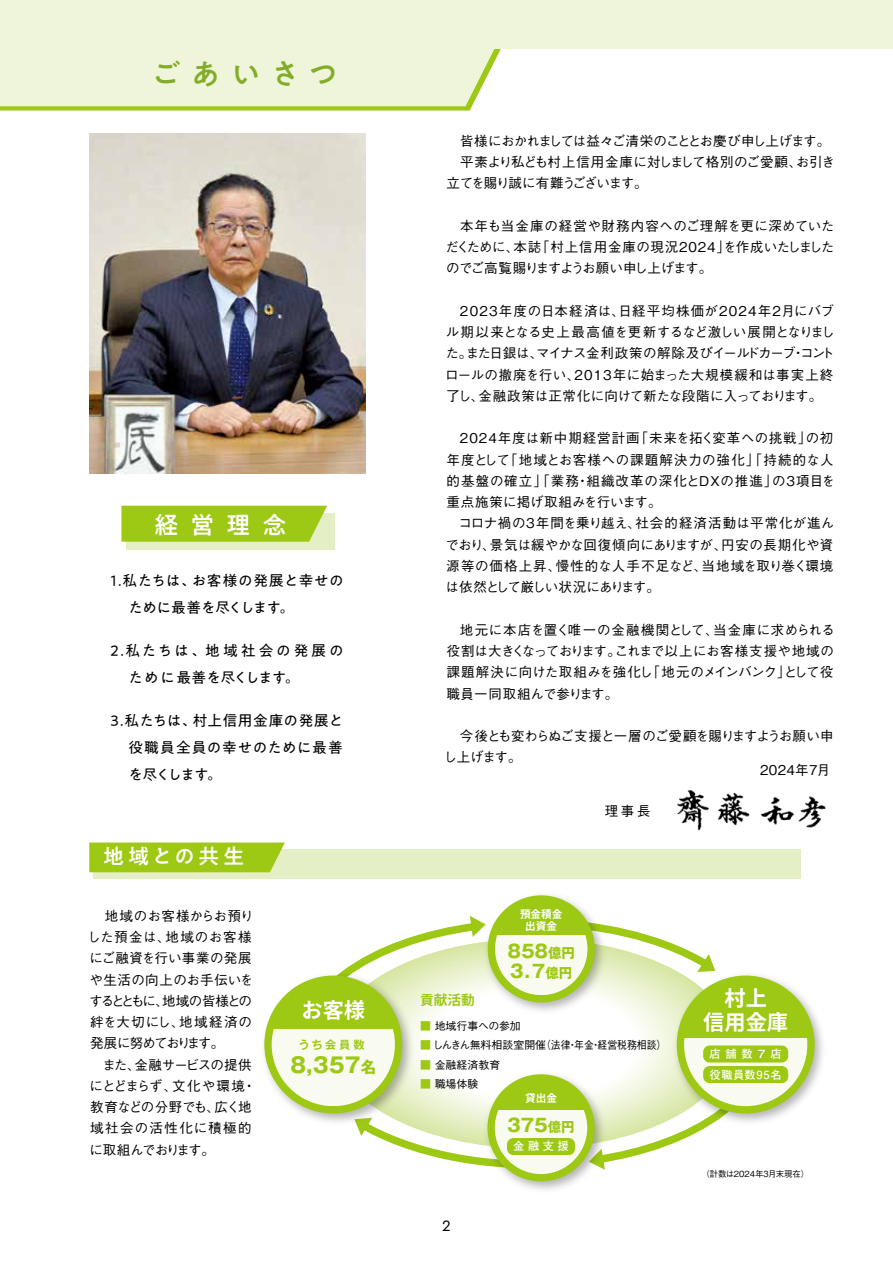
<style>
.page{position:relative;width:893px;height:1263px;background:#fff}
.page>*{position:absolute;margin:0;border:0;box-sizing:border-box;transform-origin:0 0}
.t1{font:500 30px "PA1 Gothic Std";letter-spacing:.32em;color:#83ad28}
.t2{font:500 24px "PA1 Gothic Std";color:#fff}
.t3{font:700 21.3px/23.4px "Gen Shin Gothic";color:#fff;text-align:center}
.t4{font:500 21px "PA1 Gothic Std";letter-spacing:.165em;color:#fff}
.t5{font:700 21px "Gothic MB101 Pro";color:#9dc814}
.t6{font:700 18px "Gothic MB101 Pro";letter-spacing:-.01em;color:#9dc814}
.t7{font:14.85px "Jost";color:#000}
.t8{font:14.7px/27px "PA1 Gothic Std";letter-spacing:.025em;color:#000;text-align:justify}
.t9{font:14.7px/27px "PA1 Gothic Std";color:#000}
.t10{font:14.7px/27px "PA1 Gothic Std";letter-spacing:.1em;color:#000}
.t11{font:700 13.65px "Gen Shin Gothic";color:#9dc814}
.t12{font:500 13.5px/21.3px "Gothic BBB Pro";letter-spacing:.01em;color:#000;text-align:justify}
.t13{font:500 13.5px/21.3px "Gothic BBB Pro";letter-spacing:.055em;color:#000}
.t14{font:500 13.5px/21.3px "Gothic BBB Pro";letter-spacing:-.065em;color:#000}
.t15{font:500 13.5px "Gothic BBB Pro";letter-spacing:-.055em;color:#000}
.t16{font:500 13.5px "Gothic BBB Pro";letter-spacing:-.09em;color:#000}
.t17{font:700 11.25px/20.5px "Futo Go B101 Pro";letter-spacing:.065em;color:#fff}
.t18{font:700 11.25px "Gothic MB101 Pro De";letter-spacing:.235em;color:#9dc814}
.t19{font:700 11.25px "Futo Go B101 Pro";letter-spacing:.29em;color:#fff}
.t20{font:500 10.95px "Gothic BBB Pro";color:#000}
.t21{font:700 10.65px "Gen Shin Gothic";color:#fff}
.t22{font:500 8.4px "Gothic BBB Pro";color:#000}
.s1{font-size:15.75px}
.s2{font-size:13.5px}
.s3{color:#9dc814}
</style>
<div class="page">
<svg style="left:0;top:106px;width:472px;height:5px;background:#aacf35"></svg>
<div style="left:0;top:49px;width:501px;height:57px;background:#eef5da"></div>
<div style="left:0;top:0;width:893px;height:49px;background:#eef5da"></div>
<div style="left:94px;top:849px;width:707px;height:30px;background:#e5efc5"></div>
<svg style="left:89px;top:842px;width:196px;height:30px;background:#a1ca1f"></svg>
<div style="left:127px;top:513px;width:208px;height:36px;background:#e5efc5"></div>
<svg style="left:121px;top:506px;width:206px;height:36px;background:#a0ca1d"></svg>
<img style="left:677px;top:790px;width:149px;height:41px">
<img style="left:89px;top:134px;width:277px;height:340px">
<svg style="left:405px;top:916px;width:75px;height:23px"></svg>
<svg style="left:611px;top:926px;width:49px;height:13px"></svg>
<svg style="left:348px;top:939px;width:366px;height:152px"></svg>
<img style="left:480px;top:895px;width:131px;height:124px">
<div style="left:495px;top:903px;width:92px;height:92px;background:#9dc814;border-radius:50%"></div>
<div style="left:488px;top:895px;width:107px;height:107px;border:15px solid #9dc814;border-radius:50%"></div>
<div style="left:495px;top:935px;width:92px;height:60px;background:#f9fbf1"></div>
<img style="left:264px;top:967px;width:154px;height:155px">
<div style="left:272px;top:983px;width:123px;height:123px;background:#9dc814;border-radius:50%"></div>
<div style="left:264px;top:975px;width:138px;height:138px;border:15px solid #9dc814;border-radius:50%"></div>
<div style="left:272px;top:1029px;width:123px;height:77px;background:#f9fbf1"></div>
<img style="left:669px;top:967px;width:154px;height:155px">
<div style="left:684px;top:983px;width:123px;height:123px;background:#9dc814;border-radius:50%"></div>
<div style="left:677px;top:975px;width:138px;height:138px;border:15px solid #9dc814;border-radius:50%"></div>
<svg style="left:684px;top:1038px;width:123px;height:68px;background:#e7efcb"></svg>
<div style="left:703px;top:1045px;width:85px;height:17px;background:#9dc814;border-radius:6px"></div>
<div style="left:703px;top:1066px;width:85px;height:17px;background:#9dc814;border-radius:6px"></div>
<img style="left:479px;top:1066px;width:132px;height:124px">
<div style="left:487px;top:1074px;width:108px;height:107px;border:15px solid #9dc814;border-radius:50%"></div>
<svg style="left:351px;top:1091px;width:394px;height:83px"></svg>
<div style="left:507px;top:1138px;width:68px;height:17px;background:#9dc814;border-radius:6px"></div>
<h1 class="t1" style="left:151px;top:56px;width:189px">ごあいさつ</h1>
<h2 class="t2" style="left:154px;top:511px;width:133px">経営理念</h2>
<p class="t9" style="left:129px;top:568px;width:217px;text-indent:-18px">1.私たちは、お客様の発展と幸せのために最善を尽くします。</p>
<p class="t10" style="left:129px;top:638px;width:217px;text-indent:-18px">2.私たちは、地域社会の発展のために最善を尽くします。</p>
<p class="t8" style="left:129px;top:708px;width:216px;text-indent:-18px">3.私たちは、村上信用金庫の発展と役職員全員の幸せのために最善を尽くします。</p>
<h3 class="t4" style="left:103px;top:844px;width:143px">地域との共生</h3>
<p class="t12" style="left:87px;top:903px;width:170px;text-align:left">　地域のお客様からお預りした預金は、地域のお客様にご融資を行い事業の発展や生活の向上のお手伝いをするとともに、地域の皆様との絆を大切にし、地域経済の発展に努めております。<br>　また、金融サービスの提供にとどまらず、文化や環境・教育などの分野でも、広く地域社会の活性化に積極的に取組んでおります。</p>
<h3 class="t3" style="left:301px;top:998px;width:65px">お客様</h3>
<p class="t18" style="left:298px;top:1035px;width:68px">うち会員数</p>
<h3 class="t5" style="left:288px;top:1048px;width:90px">８,357<span class="s1">名</span></h3>
<p class="t15" style="left:460px;top:130px;width:372px">皆様におかれましては益々ご清栄のこととお慶び申し上げます。</p>
<p class="t12" style="left:460px;top:149px;width:377px">平素より私ども村上信用金庫に対しまして格別のご愛顧、お引き</p>
<p class="t16" style="left:446px;top:172px;width:203px">立てを賜り誠に有難うございます。</p>
<p class="t12" style="left:445px;top:213px;width:390px;text-indent:15px">本年も当金庫の経営や財務内容へのご理解を更に深めていただくために、本誌「村上信用金庫の現況2024」を作成いたしましたのでご高覧賜りますようお願い申し上げます。</p>
<p class="t12" style="left:445px;top:298px;width:391px;text-indent:15px">2023年度の日本経済は、日経平均株価が2024年2月にバブル期以来となる史上最高値を更新するなど激しい展開となりました。また日銀は、マイナス金利政策の解除及びイールドカーブ・コントロールの撤廃を行い、2013年に始まった大規模緩和は事実上終了し、金融政策は正常化に向けて新たな段階に入っております。</p>
<p class="t13" style="left:446px;top:426px;width:390px;text-indent:14px">2024年度は新中期経営計画「未来を拓く変革への挑戦」の初年度として「地域とお客様への課題解決力の強化」「持続的な人的基盤の確立」「業務・組織改革の深化とDXの推進」の3項目を重点施策に掲げ取組みを行います。</p>
<p class="t12" style="left:445px;top:511px;width:390px;text-indent:13px">コロナ禍の3年間を乗り越え、社会的経済活動は平常化が進んでおり、景気は緩やかな回復傾向にありますが、円安の長期化や資源等の価格上昇、慢性的な人手不足など、当地域を取り巻く環境は依然として厳しい状況にあります。</p>
<p class="t12" style="left:446px;top:617px;width:390px;text-indent:14px">地元に本店を置く唯一の金融機関として、当金庫に求められる役割は大きくなっております。これまで以上にお客様支援や地域の課題解決に向けた取組みを強化し「地元のメインバンク」として役職員一同取組んで参ります。</p>
<p class="t14" style="left:444px;top:724px;width:392px;text-indent:16px">今後とも変わらぬご支援と一層のご愛顧を賜りますようお願い申し上げます。</p>
<p class="t12" style="left:760px;top:757px;width:72px">2024年7月</p>
<p class="t12" style="left:605px;top:799px;width:47px">理事長</p>
<p class="t11" style="left:420px;top:990px;width:56px">貢献活動</p>
<p class="t21" style="left:520px;top:905px;width:44px">預金積金</p>
<h3 class="t6" style="left:507px;top:936px;width:69px">858<span class="s2">億円</span></h3>
<p class="t21" style="left:525px;top:918px;width:33px">出資金</p>
<h3 class="t6" style="left:508px;top:956px;width:66px">３．7<span class="s2">億円</span></h3>
<p class="t20" style="left:420px;top:1017px;width:102px"><span class="s3">■</span> 地域行事への参加</p>
<p class="t20" style="left:420px;top:1036px;width:248px"><span class="s3">■</span> しんきん無料相談室開催（法律・年金・経営税務相談）</p>
<p class="t20" style="left:420px;top:1056px;width:82px"><span class="s3">■</span> 金融経済教育</p>
<p class="t20" style="left:420px;top:1075px;width:60px"><span class="s3">■</span> 職場体験</p>
<p class="t7" style="left:442px;top:1216px;width:10px">2</p>
<p class="t21" style="left:525px;top:1089px;width:33px">貸出金</p>
<h3 class="t6" style="left:507px;top:1110px;width:69px">375<span class="s2">億円</span></h3>
<p class="t19" style="left:513px;top:1137px;width:57px">金融支援</p>
<h3 class="t3" style="left:703px;top:986px;width:87px">村上<br>信用金庫</h3>
<p class="t17" style="left:709px;top:1042px;width:74px">店舗数７店役職員数95名</p>
<p class="t22" style="left:701px;top:1167px;width:110px">（計数は2024年３月末現在）</p>
</div>
